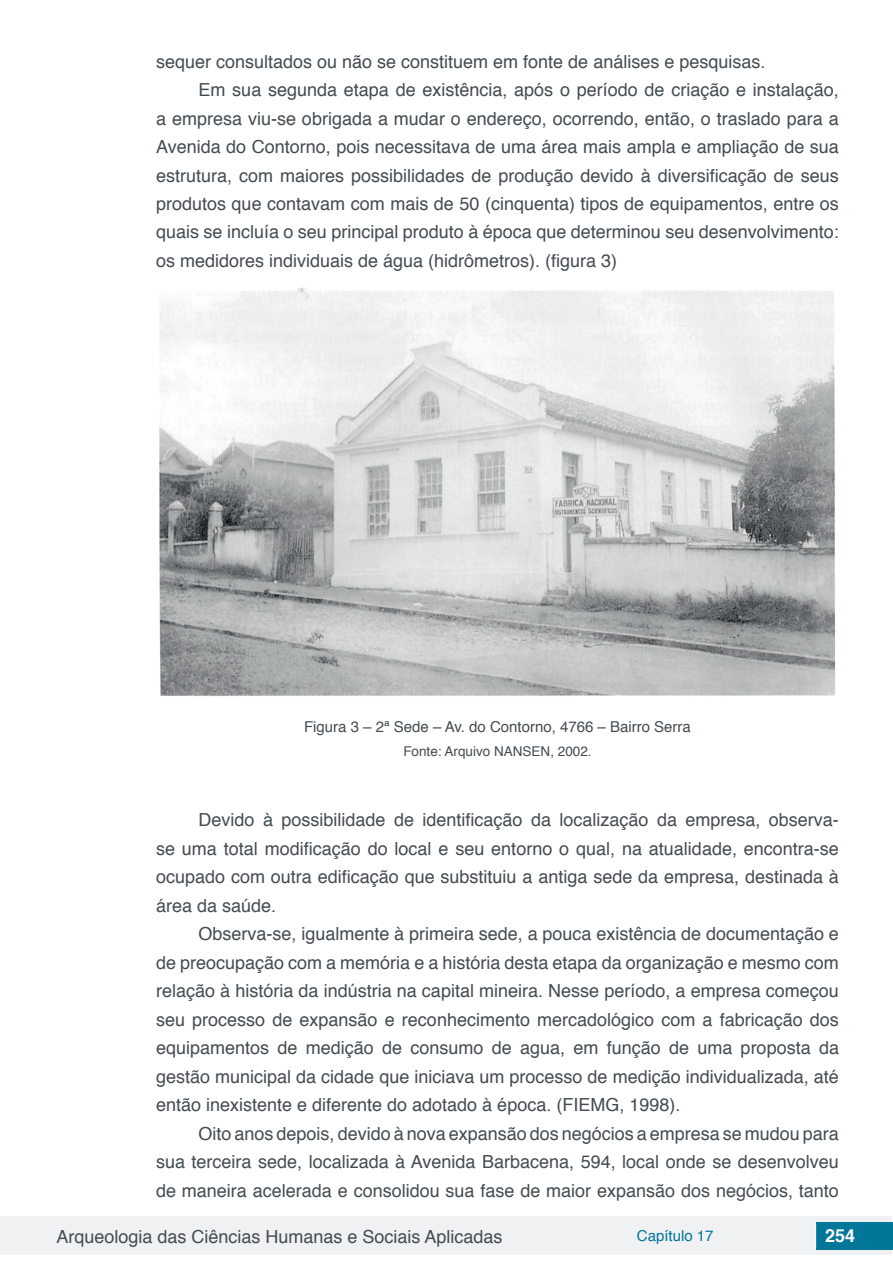
<style>
.page{position:relative;width:893px;height:1263px;background:#fff}
.page>*{position:absolute;margin:0;border:0;box-sizing:border-box;transform-origin:0 0}
.t1{font:18px/28.5px "Helvetica";color:#434c52;text-align:justify}
.t2{font:700 18px "Helvetica";color:#fff}
.t3{font:15px "Helvetica";color:#434c52}
.t4{font:15px "Helvetica";color:#007699}
.t5{font:13.5px "Helvetica";color:#434c52}
</style>
<div class="page">
<div style="left:1px;top:1216px;width:891px;height:38px;background:#f0f1f2"></div>
<div style="left:816px;top:1222px;width:77px;height:27px;background:#007699"></div>
<svg style="left:815px;top:1224px;width:1px;height:24px"></svg>
<img style="left:159px;top:287px;width:677px;height:410px">
<p class="t1" style="left:156px;top:47px;width:611px">sequer consultados ou não se constituem em fonte de análises e pesquisas.</p>
<p class="t1" style="left:199px;top:76px;width:642px">Em sua segunda etapa de existência, após o período de criação e instalação,</p>
<p class="t1" style="left:156px;top:104px;width:684px">a empresa viu-se obrigada a mudar o endereço, ocorrendo, então, o traslado para a</p>
<p class="t1" style="left:156px;top:133px;width:684px">Avenida do Contorno, pois necessitava de uma área mais ampla e ampliação de sua</p>
<p class="t1" style="left:156px;top:161px;width:684px">estrutura, com maiores possibilidades de produção devido à diversificação de seus</p>
<p class="t1" style="left:156px;top:190px;width:684px">produtos que contavam com mais de 50 (cinquenta) tipos de equipamentos, entre os</p>
<p class="t1" style="left:156px;top:218px;width:684px">quais se incluía o seu principal produto à época que determinou seu desenvolvimento:</p>
<p class="t1" style="left:156px;top:247px;width:463px">os medidores individuais de água (hidrômetros). (figura 3)</p>
<p class="t3" style="left:304px;top:715px;width:388px">Figura 3 – 2ª Sede – Av. do Contorno, 4766 – Bairro Serra</p>
<p class="t5" style="left:403px;top:741px;width:190px">Fonte: Arquivo NANSEN, 2002.</p>
<p class="t1" style="left:156px;top:806px;width:684px;text-indent:43px">Devido à possibilidade de identificação da localização da empresa, observa&shy;se uma total modificação do local e seu entorno o qual, na atualidade, encontra-se ocupado com outra edificação que substituiu a antiga sede da empresa, destinada à área da saúde.</p>
<p class="t1" style="left:156px;top:920px;width:684px;text-indent:43px">Observa-se, igualmente à primeira sede, a pouca existência de documentação e de preocupação com a memória e a história desta etapa da organização e mesmo com relação à história da indústria na capital mineira. Nesse período, a empresa começou seu processo de expansão e reconhecimento mercadológico com a fabricação dos equipamentos de medição de consumo de agua, em função de uma proposta da gestão municipal da cidade que iniciava um processo de medição individualizada, até então inexistente e diferente do adotado à época. (FIEMG, 1998).</p>
<p class="t1" style="left:156px;top:1120px;width:684px;text-indent:43px">Oito anos depois, devido à nova expansão dos negócios a empresa se mudou para sua terceira sede, localizada à Avenida Barbacena, 594, local onde se desenvolveu de maneira acelerada e consolidou sua fase de maior expansão dos negócios, tanto</p>
<p class="t1" style="left:56px;top:1223px;width:448px">Arqueologia das Ciências Humanas e Sociais Aplicadas</p>
<p class="t4" style="left:637px;top:1224px;width:78px">Capítulo 17</p>
<p class="t2" style="left:825px;top:1221px;width:32px">254</p>
</div>
